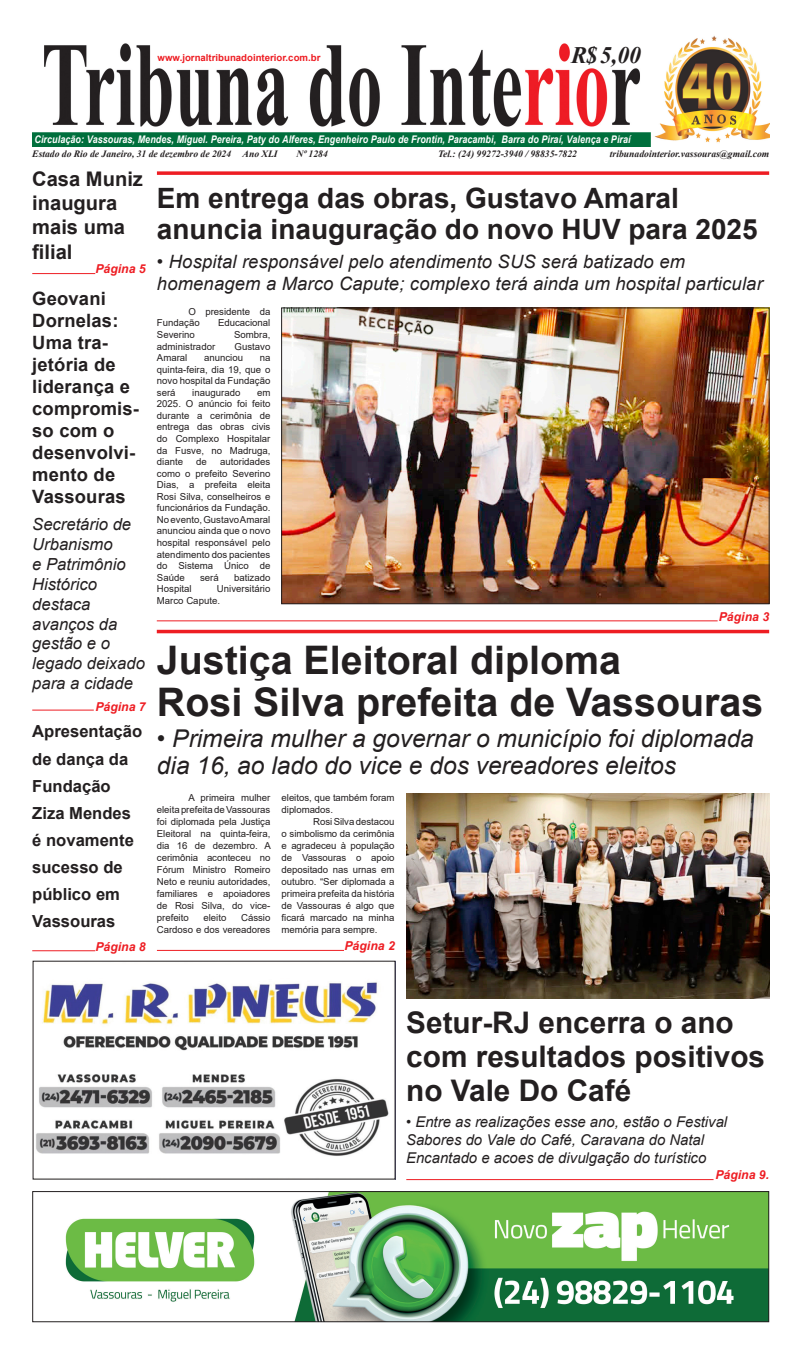
<style>
.page{position:relative;width:794px;height:1347px;background:#fff}
.page>*{position:absolute;margin:0;border:0;box-sizing:border-box;transform-origin:0 0}
.t1{font:700 39.38px "Arial";color:#231f20}
.t2{font:700 29.75px/34.1px "Arial";color:#231f20}
.t3{font:700 28px/30.6px "Arial";color:#231f20}
.t4{font:italic 24.5px/27.1px "Arial";color:#231f20}
.t5{font:italic 700 23.62px "Times New Roman";color:#231f20}
.t6{font:700 20.12px/24.2px "Arial";color:#231f20}
.t7{font:italic 18.38px/22.1px "Arial";letter-spacing:.01em;color:#231f20}
.t8{font:700 18.38px/22.1px "Arial";letter-spacing:.01em;color:#231f20}
.t9{font:italic 16.62px/19.9px "Arial";color:#231f20}
.t10{font:700 16.62px/27.1px "Arial";color:#231f20}
.t11{font:italic 14.88px/17.8px "Arial";color:#231f20}
.t12{font:italic 700 12.25px "Arial";color:#ee1d23}
.t13{font:italic 700 10.5px "Arial";letter-spacing:.01em;color:#fff;scale:.85 1}
.t14{font:9.62px/11.5px "Arial";color:#231f20;text-align:justify}
.t15{font:italic 700 9.62px "Times New Roman";color:#231f20}
.t16{font:700 9.62px "Arial";color:#ee1d23}
</style>
<div class="page">
<img style="left:32px;top:35px;width:737px;height:111px">
<svg style="left:157px;top:171px;width:612px;height:4px;background:#ef383e"></svg>
<img style="left:36px;top:982px;width:353px;height:174px">
<img style="left:65px;top:1193px;width:702px;height:127px">
<div style="left:32px;top:1191px;width:737px;height:131px;border:1px solid #231f20"></div>
<hr style="left:157px;top:621px;width:560px;height:1px;background:#ee1d23">
<hr style="left:406px;top:1179px;width:307px;height:1px;background:#ee1d23">
<hr style="left:157px;top:950px;width:187px;height:1px;background:#ee1d23">
<hr style="left:157px;top:630px;width:612px;height:3px;background:#ee1d23">
<hr style="left:32px;top:710px;width:62px;height:1px;background:#ee1d23">
<hr style="left:32px;top:950px;width:63px;height:1px;background:#ee1d23">
<hr style="left:32px;top:273px;width:63px;height:1px;background:#ee1d23">
<img style="left:283px;top:310px;width:484px;height:292px">
<div style="left:281px;top:308px;width:488px;height:296px;border:1px solid #231f20"></div>
<img style="left:406px;top:793px;width:363px;height:205px">
<p class="t16" style="left:158px;top:51px;width:164px">www.jornaltribunadointerior.com.br</p>
<p class="t5" style="left:571px;top:39px;width:71px">R$ 5,00</p>
<p class="t13" style="left:35px;top:132px;width:703px">Circulação: Vassouras, Mendes, Miguel. Pereira, Paty do Alferes, Engenheiro Paulo de Frontin, Paracambi, Barra do Piraí, Valença e Piraí</p>
<p class="t15" style="left:32px;top:147px;width:247px">Estado do Rio de Janeiro, 31 de dezembro de 2024 Ano XLI</p>
<p class="t15" style="left:296px;top:147px;width:33px">Nº 1284</p>
<p class="t15" style="left:438px;top:147px;width:140px">Tel.: (24) 99272-3940 / 98835-7822</p>
<p class="t15" style="left:610px;top:147px;width:161px">tribunadointerior.vassouras@gmail.com</p>
<p class="t6" style="left:32px;top:167px;width:112px">Casa Muniz inaugura mais uma filial</p>
<p class="t8" style="left:32px;top:287px;width:108px">Geovani<br>Dornelas:<br>Uma tra&shy;jetória de liderança e compromis&shy;so com o desenvolvi&shy;mento de<br>Vassouras</p>
<p class="t9" style="left:32px;top:514px;width:114px">Secretário de<br>Urbanismo<br>e Patrimônio<br>Histórico destaca avanços da gestão e o legado deixado para a cidade</p>
<p class="t10" style="left:32px;top:718px;width:111px">Apresentação de dança da<br>Fundação<br>Ziza Mendes é novamente sucesso de público em<br>Vassouras</p>
<p class="t12" style="left:95px;top:261px;width:52px">Página 5</p>
<p class="t12" style="left:95px;top:698px;width:52px">Página 7</p>
<p class="t12" style="left:95px;top:939px;width:52px">Página 8</p>
<p class="t3" style="left:157px;top:184px;width:602px">Em entrega das obras, Gustavo Amaral anuncia inauguração do novo HUV para 2025</p>
<p class="t7" style="left:157px;top:251px;width:607px">• Hospital responsável pelo atendimento SUS será batizado em homenagem a Marco Capute; complexo terá ainda um hospital particular</p>
<p class="t14" style="left:157px;top:306px;width:115px;text-indent:32px">O presidente da<br>Fundação</p>
<p class="t14" style="left:218px;top:317px;width:54px">Educacional</p>
<p class="t14" style="left:157px;top:329px;width:39px">Severino</p>
<p class="t14" style="left:234px;top:329px;width:38px">Sombra,</p>
<p class="t14" style="left:157px;top:340px;width:60px">administrador</p>
<p class="t14" style="left:235px;top:340px;width:37px">Gustavo</p>
<p class="t14" style="left:157px;top:352px;width:32px">Amaral</p>
<p class="t14" style="left:204px;top:352px;width:41px">anunciou</p>
<p class="t14" style="left:157px;top:352px;width:115px;text-indent:103px">na quinta-feira, dia 19, que o novo hospital da Fundação será</p>
<p class="t14" style="left:192px;top:387px;width:50px">inaugurado</p>
<p class="t14" style="left:157px;top:387px;width:115px;text-indent:100px">em 2025. O anúncio foi feito durante a cerimônia de entrega das obras civis do Complexo Hospitalar da Fusve, no Madruga, diante</p>
<p class="t14" style="left:157px;top:456px;width:115px;text-indent:63px">autoridades como o prefeito Severino Dias, a prefeita eleita Rosi Silva, conselheiros e funcionários da Fundação.<br>No evento, Gustavo Amaral anunciou ainda que o novo hospital responsável pelo atendimento dos pacientes do Sistema Único de Saúde</p>
<p class="t14" style="left:196px;top:456px;width:12px">de</p>
<p class="t14" style="left:200px;top:571px;width:20px">será</p>
<p class="t14" style="left:234px;top:571px;width:38px">batizado</p>
<p class="t14" style="left:157px;top:583px;width:115px;text-indent:60px">Universitário<br>Marco Capute.</p>
<p class="t1" style="left:157px;top:632px;width:465px">Justiça Eleitoral diploma</p>
<p class="t1" style="left:157px;top:674px;width:608px">Rosi Silva prefeita de Vassouras</p>
<p class="t4" style="left:157px;top:725px;width:598px">• Primeira mulher a governar o município foi diplomada dia 16, ao lado do vice e dos vereadores eleitos</p>
<p class="t14" style="left:157px;top:791px;width:115px;line-height:12.1px;text-indent:32px">A primeira mulher eleita prefeita de Vassouras foi diplomada pela Justiça Eleitoral na quinta-feira, dia 16 de dezembro. A cerimônia aconteceu no Fórum Ministro Romeiro Neto e reuniu autoridades, familiares e apoiadores de Rosi Silva, do vice&shy;prefeito</p>
<p class="t14" style="left:157px;top:583px;width:36px">Hospital</p>
<p class="t12" style="left:719px;top:609px;width:52px">Página 3</p>
<p class="t14" style="left:282px;top:791px;width:114px;line-height:12.1px">eleitos, que também foram diplomados.</p>
<p class="t14" style="left:282px;top:815px;width:114px;line-height:12.1px;text-indent:32px">Rosi Silva destacou o simbolismo da cerimônia e agradeceu à população de Vassouras o apoio depositado nas urnas em outubro. “Ser diplomada a primeira prefeita da história de Vassouras é algo que ficará marcado na minha memória para sempre.</p>
<p class="t14" style="left:157px;top:912px;width:115px;line-height:12.1px;text-align:right">Cássio<br>Cardoso e dos vereadores</p>
<p class="t14" style="left:204px;top:912px;width:24px">eleito</p>
<p class="t12" style="left:344px;top:937px;width:52px">Página 2</p>
<p class="t2" style="left:406px;top:1006px;width:360px">Setur-RJ encerra o ano com resultados positivos no Vale Do Café</p>
<p class="t11" style="left:406px;top:1113px;width:323px">• Entre as realizações esse ano, estão o Festival<br>Sabores do Vale do Café, Caravana do Natal<br>Encantado e acoes de divulgação do turístico</p>
<p class="t12" style="left:715px;top:1167px;width:55px">Página 9.</p>
</div>
